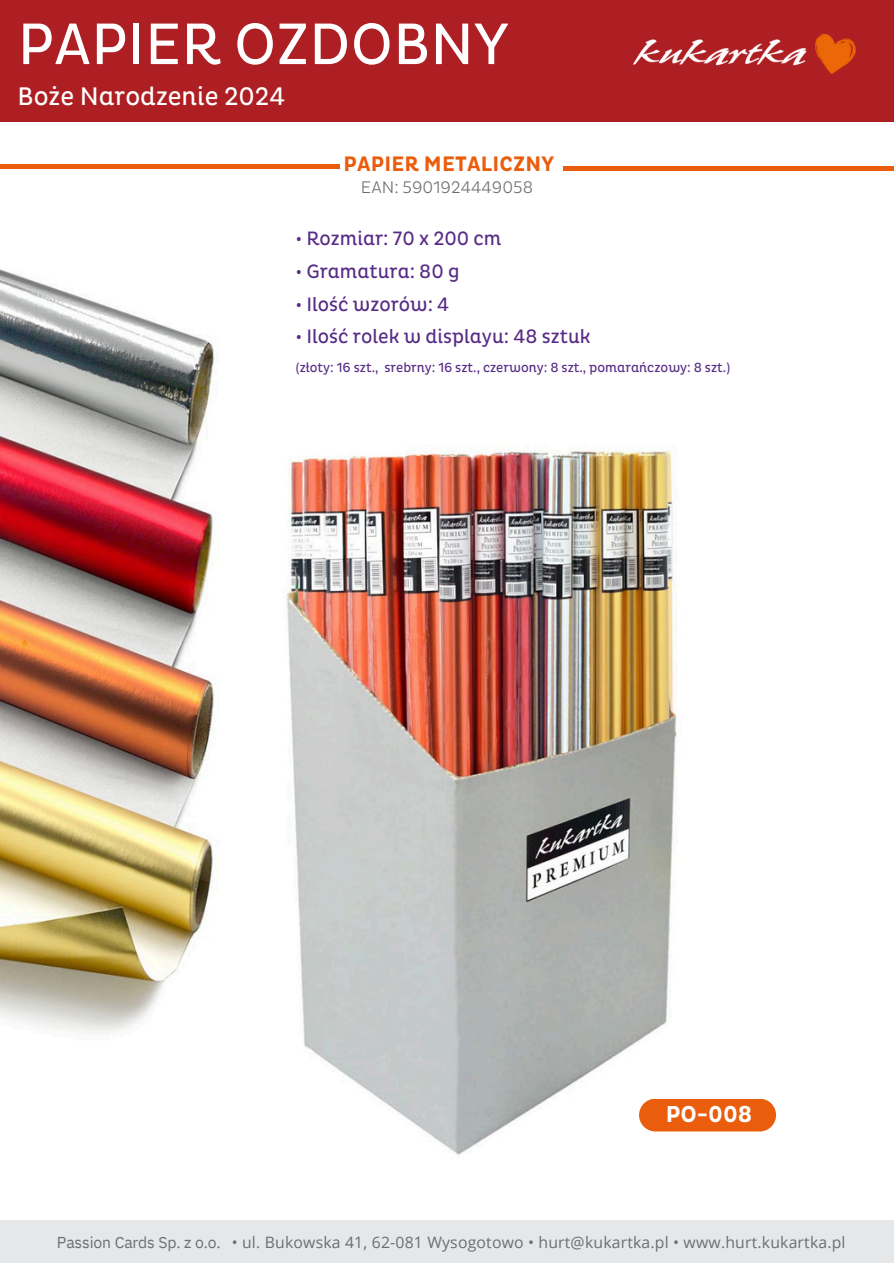
<style>
.page{position:relative;width:894px;height:1264px;background:#fff}
.page>*{position:absolute;margin:0;border:0;box-sizing:border-box;transform-origin:0 0}
.t1{font:59.55px "Pluto Cond";color:#fff}
.t2{font:25.95px "Pluto Cond";color:#fff}
.t3{font:700 23.55px "Pluto Cond";color:#fff}
.t4{font:700 21.3px "Pluto Cond";letter-spacing:.01em;color:#e95d0c}
.t5{font:19.8px "Pluto Cond";color:#572b86}
.t6{font:300 17.1px "Pluto Cond";color:#6d6e70}
.t7{font:15.75px "Open Sans";letter-spacing:.015em;color:#6d6e70}
.t8{font:15.75px "IBM Plex Sans";letter-spacing:-.01em;color:#6d6e70}
.t9{font:13.5px "Pluto Cond";color:#572b86}
</style>
<div class="page">
<hr style="left:33px;top:164px;width:307px;height:4px;background:#e95d0c">
<hr style="left:563px;top:166px;width:302px;height:4px;background:#e95d0c">
<hr style="left:624px;top:166px;width:269px;height:4px;background:#e95d0c">
<hr style="left:0;top:164px;width:276px;height:4px;background:#e95d0c">
<div style="left:0;top:1220px;width:893px;height:42px;background:#e6e7e8"></div>
<img style="left:0;top:269px;width:214px;height:763px">
<img style="left:286px;top:450px;width:428px;height:705px">
<svg style="left:639px;top:1098px;width:136px;height:33px;background:#ea681d"></svg>
<div style="left:0;top:0;width:893px;height:122px;background:#ae1f23"></div>
<img style="left:633px;top:34px;width:222px;height:40px">
<h6 class="t1" style="left:18px;top:9px;width:492px">PAPIER OZDOBNY</h6>
<h6 class="t2" style="left:18px;top:81px;width:269px">Boże Narodzenie 2024</h6>
<h3 class="t4" style="left:343px;top:151px;width:212px">PAPIER METALICZNY</h3>
<p class="t6" style="left:361px;top:177px;width:174px">EAN: 5901924449058</p>
<h4 class="t5" style="left:296px;top:227px;width:207px">• Rozmiar: 70 x 200 cm</h4>
<h4 class="t5" style="left:296px;top:260px;width:165px">• Gramatura: 80 g</h4>
<h4 class="t5" style="left:296px;top:292px;width:155px">• Ilość wzorów: 4</h4>
<h4 class="t5" style="left:296px;top:325px;width:296px">• Ilość rolek w displayu: 48 sztuk</h4>
<p class="t9" style="left:296px;top:359px;width:435px">(złoty: 16 szt., srebrny: 16 szt., czerwony: 8 szt., pomarańczowy: 8 szt.)</p>
<p class="t3" style="left:665px;top:1100px;width:88px">PO-008</p>
<h5 class="t8" style="left:57px;top:1231px;width:165px">Passion Cards Sp. z o.o.</h5>
<p class="t7" style="left:231px;top:1231px;width:615px">• ul. Bukowska 41, 62-081 Wysogotowo • hurt@kukartka.pl • www.hurt.kukartka.pl</p>
</div>
